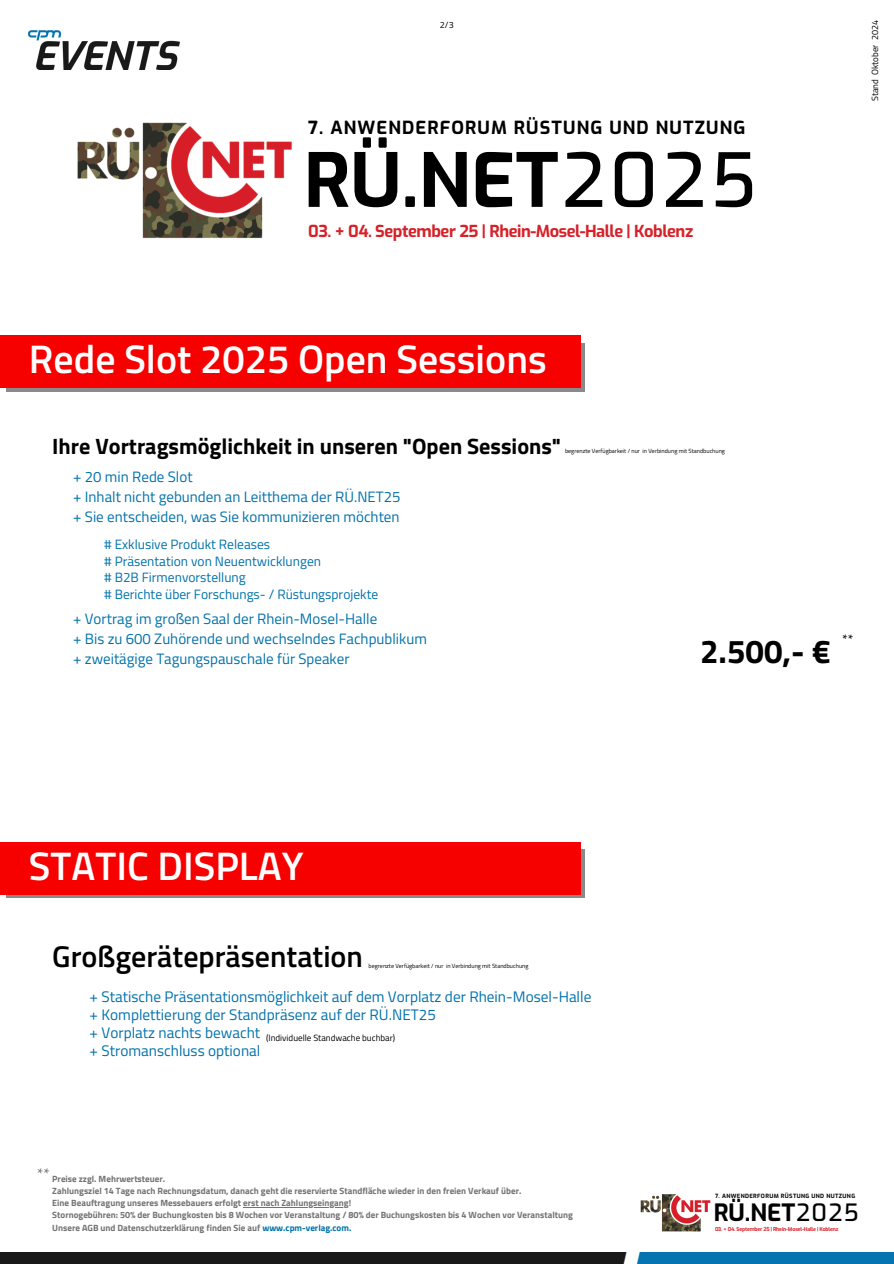
<style>
.page{position:relative;width:894px;height:1264px;background:#fff}
.page>*{position:absolute;margin:0;border:0;box-sizing:border-box;transform-origin:0 0}
.t1{font:700 74.25px "Exo";color:#000}
.t2{font:600 39.75px "Titillium Web";color:#fff}
.t3{font:700 33px "Titillium Web";color:#000}
.t4{font:600 30px "Titillium Web";color:#000}
.t5{font:700 23.7px "Exo";color:#000}
.t6{font:700 22.2px "Titillium Web";color:#000}
.t7{font:700 18px "Exo";letter-spacing:.06em;color:#000}
.t8{font:700 16.5px "Exo";letter-spacing:-.025em;color:#d72129}
.t9{font:15.3px "Titillium Web";color:#0072ab}
.t10{font:15.15px "Titillium Web";color:#737373}
.t11{font:15px "Titillium Web";color:#0072ab}
.t12{font:13.5px "Titillium Web";color:#0072ab}
.t13{font:13.5px "Titillium Web";color:#000}
.t14{font:700 9px "Titillium Web";color:#737373}
.t15{font:9px "Titillium Web";color:#000}
.t16{font:6px "Titillium Web";color:#000}
.t17{font:700 5.7px "Exo";letter-spacing:.06em;color:#000}
.t18{font:700 5.25px "Exo";letter-spacing:-.025em;color:#d72129}
.s1{font-weight:500}
.s2{color:#0072ab}
</style>
<div class="page">
<img style="left:29px;top:30px;width:151px;height:40px">
<img style="left:0;top:1252px;width:893px;height:11px">
<div style="left:6px;top:343px;width:578px;height:48px;background:#8a8a8a"></div>
<div style="left:0;top:336px;width:580px;height:52px;background:#f60000"></div>
<hr style="left:243px;top:1207px;width:105px;height:1px;background:#737373">
<div style="left:6px;top:849px;width:578px;height:49px;background:#8a8a8a"></div>
<div style="left:0;top:842px;width:580px;height:53px;background:#f60000"></div>
<img style="left:77px;top:122px;width:216px;height:117px">
<img style="left:640px;top:1194px;width:71px;height:38px">
<p class="t15" style="left:440px;top:18px;width:15px">2/3</p>
<p class="t7" style="left:308px;top:116px;width:438px">7. ANWENDERFORUM RÜSTUNG UND NUTZUNG</p>
<p class="t1" style="left:304px;top:132px;width:454px">RÜ.NET<span class="s1">2025</span></p>
<p class="t8" style="left:308px;top:220px;width:386px">03. + 04. September 25 | Rhein-Mosel-Halle | Koblenz</p>
<p class="t15" style="left:867px;top:101px;width:82px;rotate:-90deg">Stand Oktober 2024</p>
<p class="t2" style="left:29px;top:328px;width:519px">Rede Slot 2025 Open Sessions</p>
<p class="t6" style="left:52px;top:429px;width:510px">Ihre Vortragsmöglichkeit in unseren "Open Sessions"</p>
<h4 class="t11" style="left:73px;top:465px;width:121px">+ 20 min Rede Slot</h4>
<p class="t11" style="left:73px;top:485px;width:329px">+ Inhalt nicht gebunden an Leitthema der RÜ.NET25</p>
<p class="t11" style="left:73px;top:505px;width:328px">+ Sie entscheiden, was Sie kommunizieren möchten</p>
<h1 class="t16" style="left:565px;top:446px;width:161px">begrenzte Verfügbarkeit / nur in Verbindung mit Standbuchung</h1>
<p class="t12" style="left:104px;top:533px;width:167px"># Exklusive Produkt Releases</p>
<p class="t12" style="left:104px;top:550px;width:218px"># Präsentation von Neuentwicklungen</p>
<p class="t12" style="left:104px;top:567px;width:143px"># B2B Firmenvorstellung</p>
<p class="t12" style="left:104px;top:584px;width:275px"># Berichte über Forschungs- / Rüstungsprojekte</p>
<p class="t11" style="left:73px;top:606px;width:305px">+ Vortrag im großen Saal der Rhein-Mosel-Halle</p>
<p class="t11" style="left:73px;top:627px;width:355px">+ Bis zu 600 Zuhörende und wechselndes Fachpublikum</p>
<p class="t11" style="left:73px;top:647px;width:278px">+ zweitägige Tagungspauschale für Speaker</p>
<h2 class="t3" style="left:699px;top:625px;width:132px">2.500,- €</h2>
<p class="t13" style="left:841px;top:629px;width:13px">**</p>
<p class="t2" style="left:29px;top:835px;width:276px">STATIC DISPLAY</p>
<p class="t4" style="left:52px;top:933px;width:312px">Großgerätepräsentation</p>
<p class="t16" style="left:368px;top:961px;width:161px">begrenzte Verfügbarkeit / nur in Verbindung mit Standbuchung</p>
<p class="t9" style="left:90px;top:984px;width:503px">+ Statische Präsentationsmöglichkeit auf dem Vorplatz der Rhein-Mosel-Halle</p>
<p class="t9" style="left:90px;top:1002px;width:347px">+ Komplettierung der Standpräsenz auf der RÜ.NET25</p>
<p class="t9" style="left:90px;top:1020px;width:172px">+ Vorplatz nachts bewacht</p>
<p class="t9" style="left:90px;top:1038px;width:172px">+ Stromanschluss optional</p>
<p class="t15" style="left:266px;top:1030px;width:131px">(Individuelle Standwache buchbar)</p>
<p class="t10" style="left:37px;top:1161px;width:14px">**</p>
<p class="t14" style="left:52px;top:1171px;width:114px">Preise zzgl. Mehrwertsteuer.</p>
<p class="t14" style="left:52px;top:1184px;width:470px">Zahlungsziel 14 Tage nach Rechnungsdatum, danach geht die reservierte Standfläche wieder in den freien Verkauf über.</p>
<h5 class="t14" style="left:52px;top:1196px;width:300px">Eine Beauftragung unseres Messebauers erfolgt erst nach Zahlungseingang!</h5>
<p class="t14" style="left:52px;top:1208px;width:522px">Stornogebühren: 50% der Buchungkosten bis 8 Wochen vor Veranstaltung / 80% der Buchungskosten bis 4 Wochen vor Veranstaltung</p>
<h3 class="t14" style="left:52px;top:1220px;width:300px">Unsere AGB und Datenschutzerklärung finden Sie auf <span class="s2">www.cpm-verlag.com.</span></h3>
<h6 class="t17" style="left:714px;top:1192px;width:142px">7. ANWENDERFORUM RÜSTUNG UND NUTZUNG</h6>
<p class="t5" style="left:713px;top:1197px;width:146px">RÜ.NET<span class="s1">2025</span></p>
<p class="t18" style="left:714px;top:1225px;width:125px">03. + 04. September 25 | Rhein-Mosel-Halle | Koblenz</p>
</div>
